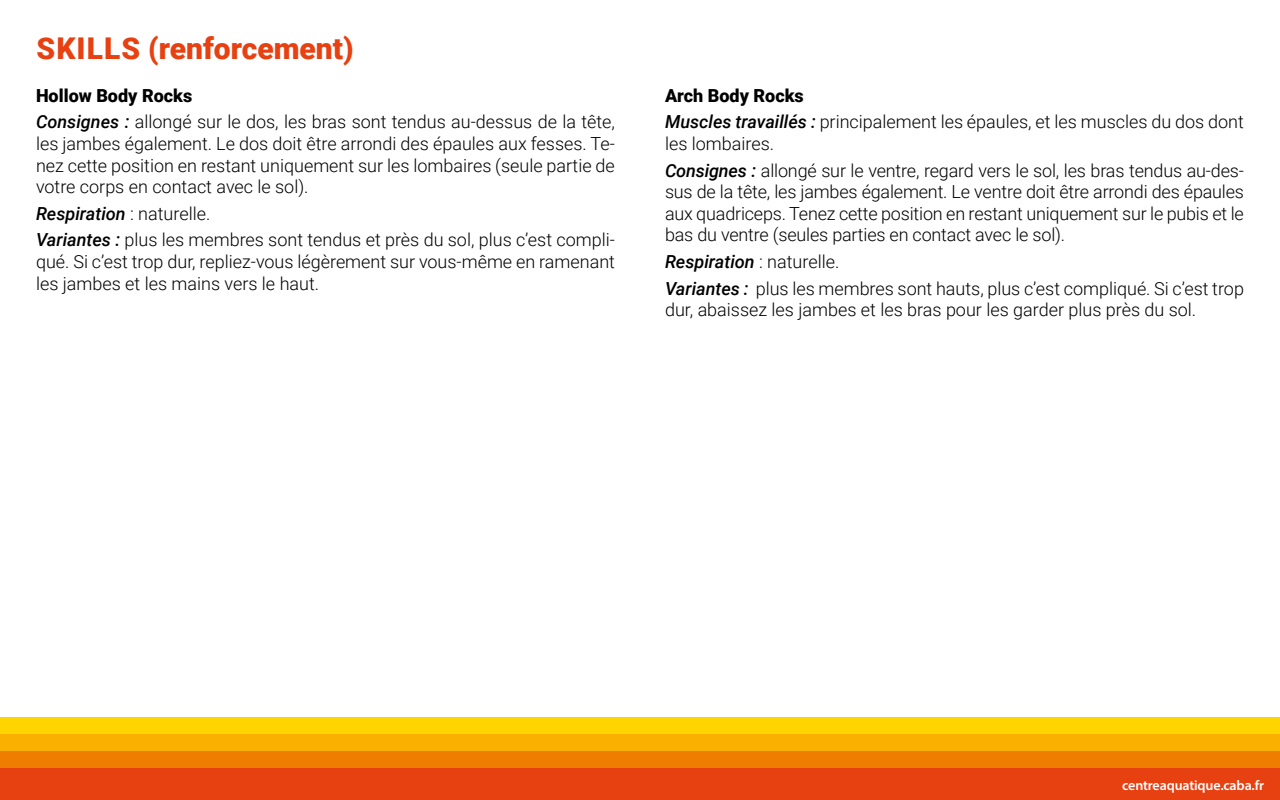
<style>
.page{position:relative;width:1280px;height:800px;background:#fff}
.page>*{position:absolute;margin:0;border:0;box-sizing:border-box;transform-origin:0 0}
.t1{font:900 30px "Roboto";color:#e74011}
.t2{font:300 18px/21.6px "Roboto";color:#000;text-align:justify}
.t3{font:italic 500 18px "Roboto";color:#000}
.t4{font:900 18px "Roboto";color:#000}
.t5{font:600 14px "Myriad Pro";letter-spacing:-.01em;color:#fff}
.s1{font-weight:500;font-style:italic}
.s2{font-weight:300;font-style:normal}
</style>
<div class="page">
<div style="left:0;top:717px;width:1280px;height:17px;background:#ffd500"></div>
<div style="left:0;top:734px;width:1280px;height:17px;background:#f9b000"></div>
<div style="left:0;top:751px;width:1280px;height:18px;background:#ef7d00"></div>
<div style="left:0;top:769px;width:1280px;height:31px;background:#e74011"></div>
<p class="t1" style="left:37px;top:27px;width:319px">SKILLS (renforcement)</p>
<p class="t4" style="left:36px;top:83px;width:158px">Hollow Body Rocks</p>
<p class="t2" style="left:36px;top:110px;width:580px"><span class="s1">Consignes :</span> allongé sur le dos, les bras sont tendus au-dessus de la tête, les jambes également. Le dos doit être arrondi des épaules aux fesses. Te&shy;nez cette position en restant uniquement sur les lombaires (seule partie de votre corps en contact avec le sol).</p>
<p class="t3" style="left:36px;top:201px;width:176px">Respiration <span class="s2">: naturelle.</span></p>
<p class="t2" style="left:36px;top:228px;width:581px"><span class="s1">Variantes :</span> plus les membres sont tendus et près du sol, plus c’est compli&shy;qué. Si c’est trop dur, repliez-vous légèrement sur vous-même en ramenant les jambes et les mains vers le haut.</p>
<p class="t4" style="left:665px;top:83px;width:140px">Arch Body Rocks</p>
<p class="t2" style="left:665px;top:110px;width:580px"><span class="s1">Muscles travaillés :</span> principalement les épaules, et les muscles du dos dont les lombaires.</p>
<p class="t2" style="left:665px;top:159px;width:581px"><span class="s1">Consignes :</span> allongé sur le ventre, regard vers le sol, les bras tendus au-des&shy;sus de la tête, les jambes également. Le ventre doit être arrondi des épaules aux quadriceps. Tenez cette position en restant uniquement sur le pubis et le bas du ventre (seules parties en contact avec le sol).</p>
<p class="t3" style="left:665px;top:249px;width:176px">Respiration <span class="s2">: naturelle.</span></p>
<p class="t2" style="left:665px;top:277px;width:580px"><span class="s1">Variantes :</span> plus les membres sont hauts, plus c’est compliqué. Si c’est trop dur, abaissez les jambes et les bras pour les garder plus près du sol.</p>
<p class="t5" style="left:1122px;top:776px;width:143px">centreaquatique.caba.fr</p>
</div>
